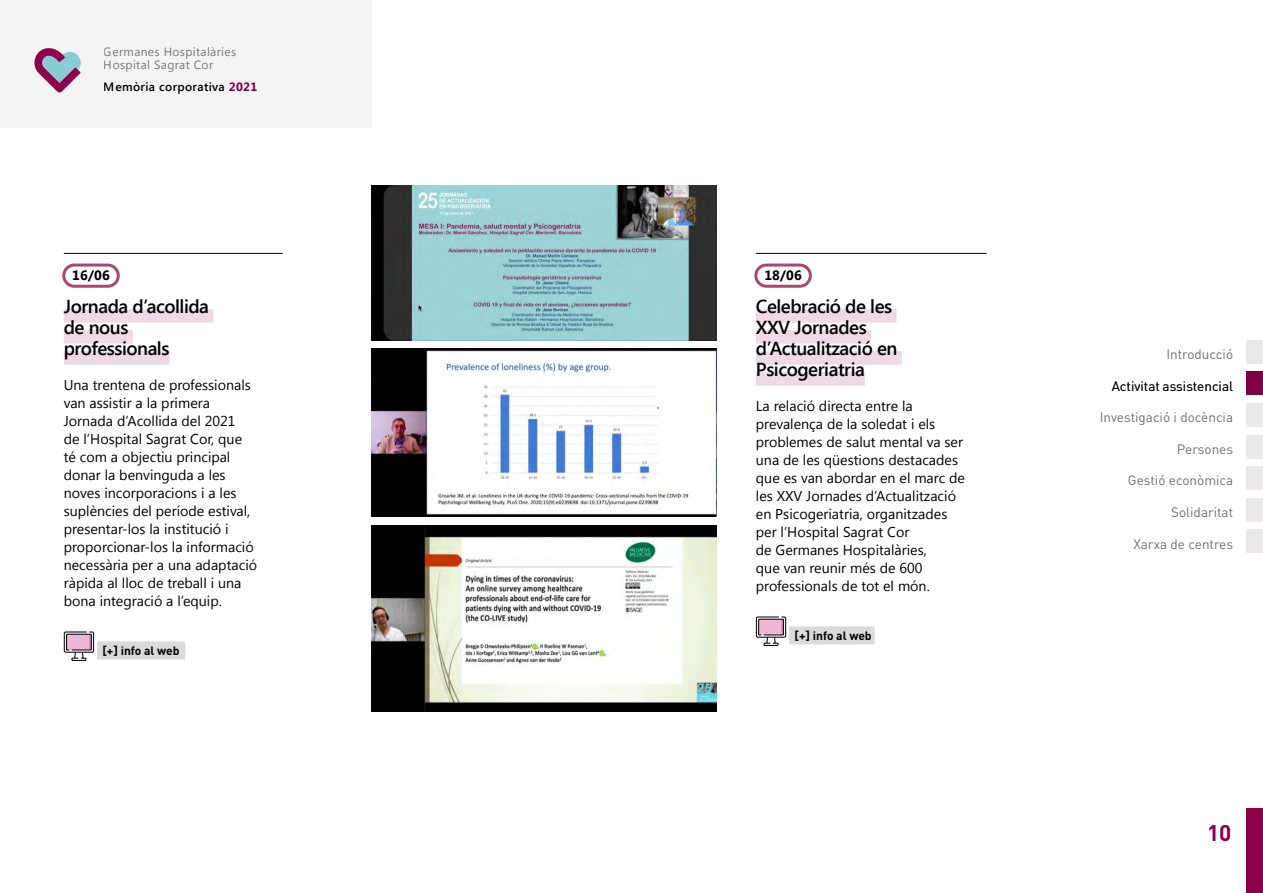
<style>
.page{position:relative;width:1263px;height:893px;background:#fff}
.page>*{position:absolute;margin:0;border:0;box-sizing:border-box;transform-origin:0 0}
.t1{font:700 22.5px "DIN Pro";color:#8d004c}
.t2{font:600 18.75px/21px "Segoe UI";letter-spacing:-.025em;color:#000}
.t3{font:14.25px/18px "Segoe UI";color:#000}
.t4{font:13.5px "DIN Pro";color:#706f6f}
.t5{font:13.5px "DIN Pro";color:#000}
.t6{font:700 13.5px "Segoe UI";letter-spacing:.01em;color:#000}
.t7{font:12px/13.5px "Segoe UI";letter-spacing:.03em;color:#7c7b7b}
.t8{font:700 12px "DIN Pro";color:#000}
.t9{font:600 12px "Segoe UI";letter-spacing:.03em;color:#000}
.s1{font-weight:700;color:#8d004c}
</style>
<div class="page">
<div style="left:1246px;top:808px;width:17px;height:85px;background:#8d004c"></div>
<div style="left:1246px;top:340px;width:17px;height:23px;background:#eae8e9"></div>
<div style="left:1246px;top:530px;width:17px;height:23px;background:#eae8e9"></div>
<div style="left:1246px;top:498px;width:17px;height:23px;background:#eae8e9"></div>
<div style="left:1246px;top:466px;width:17px;height:24px;background:#eae8e9"></div>
<div style="left:1246px;top:435px;width:17px;height:23px;background:#eae8e9"></div>
<div style="left:1246px;top:403px;width:17px;height:23px;background:#eae8e9"></div>
<div style="left:1246px;top:372px;width:17px;height:23px;background:#810045"></div>
<img style="left:372px;top:185px;width:345px;height:156px">
<img style="left:372px;top:349px;width:345px;height:168px">
<img style="left:372px;top:525px;width:345px;height:187px">
<div style="left:0;top:0;width:371px;height:128px;background:#f5f4f4"></div>
<svg style="left:34px;top:48px;width:47px;height:45px"></svg>
<div style="left:754px;top:264px;width:58px;height:24px;border:3px solid #a84772;border-radius:11px"></div>
<hr style="left:756px;top:253px;width:230px;height:1px;background:#000">
<div style="left:756px;top:309px;width:140px;height:14px;background:#eed9e4"></div>
<div style="left:756px;top:330px;width:115px;height:14px;background:#eed9e4"></div>
<div style="left:756px;top:351px;width:146px;height:14px;background:#eed9e4"></div>
<div style="left:756px;top:372px;width:109px;height:14px;background:#eed9e4"></div>
<div style="left:789px;top:626px;width:85px;height:18px;background:#dadada"></div>
<svg style="left:756px;top:616px;width:30px;height:30px"></svg>
<div style="left:62px;top:264px;width:58px;height:24px;border:3px solid #a84772;border-radius:11px"></div>
<hr style="left:64px;top:253px;width:219px;height:1px;background:#000">
<div style="left:64px;top:309px;width:149px;height:14px;background:#eed9e4"></div>
<div style="left:64px;top:330px;width:69px;height:14px;background:#eed9e4"></div>
<div style="left:64px;top:351px;width:106px;height:14px;background:#eed9e4"></div>
<div style="left:97px;top:641px;width:88px;height:18px;background:#dadada"></div>
<svg style="left:64px;top:631px;width:30px;height:30px"></svg>
<p class="t7" style="left:104px;top:44px;width:134px">Germanes Hospitalàries<br>Hospital Sagrat Cor</p>
<p class="t9" style="left:104px;top:79px;width:155px">Memòria corporativa <span class="s1">2021</span></p>
<p class="t6" style="left:72px;top:265px;width:39px">16/06</p>
<h2 class="t2" style="left:64px;top:295px;width:147px">Jornada d’acollida de nous professionals</h2>
<p class="t3" style="left:64px;top:375px;width:195px">Una trentena de professionals van assistir a la primera<br>Jornada d’Acollida del 2021<br>de l’Hospital Sagrat Cor, que té com a objectiu principal donar la benvinguda a les noves incorporacions i a les suplències del període estival, presentar-los la institució i proporcionar-los la informació necessària per a una adaptació ràpida al lloc de treball i una bona integració a l’equip.</p>
<p class="t8" style="left:102px;top:642px;width:79px">[+] info al web</p>
<p class="t6" style="left:764px;top:265px;width:39px">18/06</p>
<h2 class="t2" style="left:756px;top:295px;width:143px">Celebració de les<br>XXV Jornades d’Actualització en<br>Psicogeriatria</h2>
<p class="t3" style="left:756px;top:396px;width:211px">La relació directa entre la prevalença de la soledat i els problemes de salut mental va ser una de les qüestions destacades que es van abordar en el marc de les XXV Jornades d’Actualització en Psicogeriatria, organitzades per l’Hospital Sagrat Cor<br>de Germanes Hospitalàries,<br>que van reunir més de 600 professionals de tot el món.</p>
<p class="t8" style="left:794px;top:627px;width:79px">[+] info al web</p>
<p class="t4" style="left:1166px;top:345px;width:68px">Introducció</p>
<p class="t5" style="left:1112px;top:377px;width:123px">Activitat assistencial</p>
<p class="t4" style="left:1100px;top:408px;width:135px">Investigació i docència</p>
<p class="t4" style="left:1177px;top:440px;width:58px">Persones</p>
<p class="t4" style="left:1128px;top:471px;width:107px">Gestió econòmica</p>
<p class="t4" style="left:1171px;top:503px;width:64px">Solidaritat</p>
<p class="t4" style="left:1133px;top:534px;width:101px">Xarxa de centres</p>
<h1 class="t1" style="left:1207px;top:817px;width:26px">10</h1>
</div>
